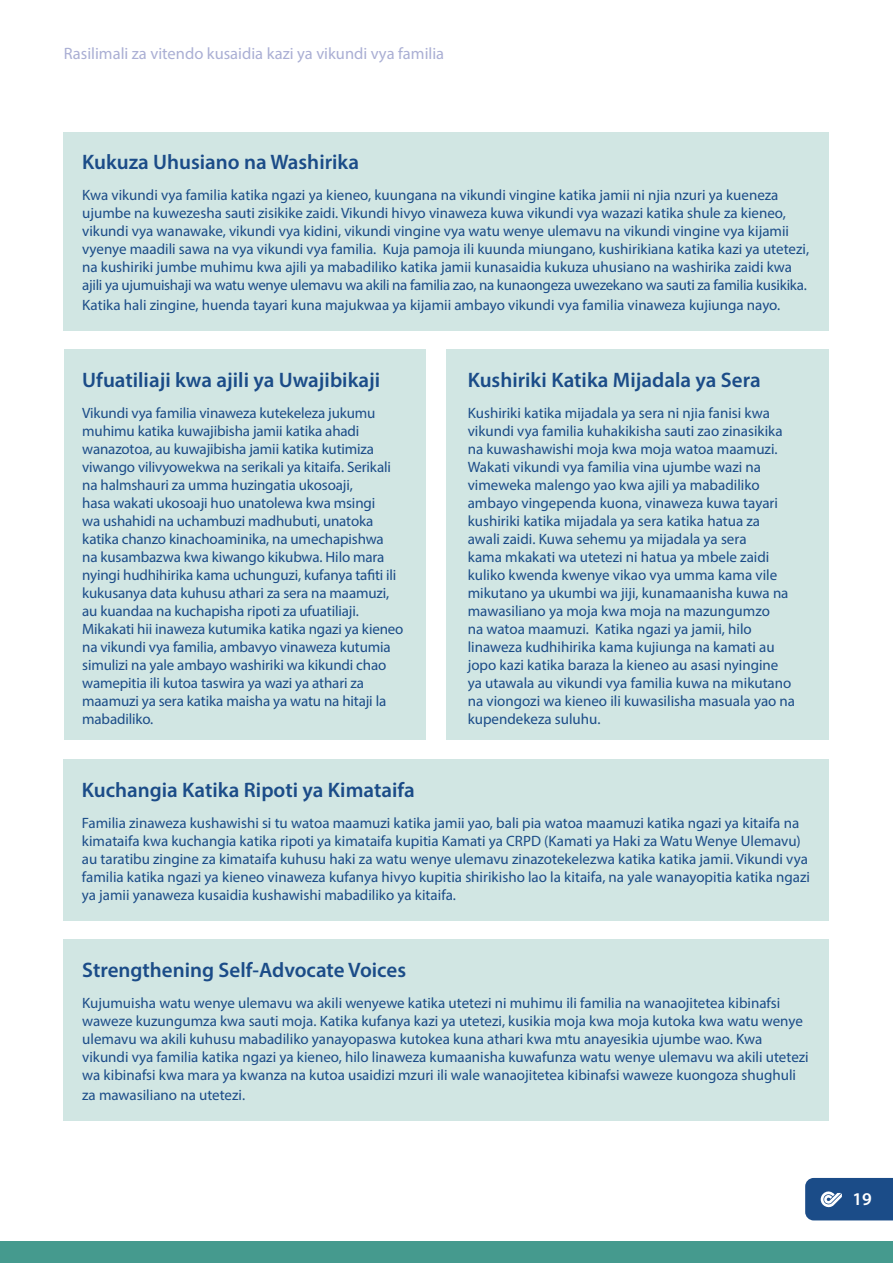
<style>
.page{position:relative;width:893px;height:1263px;background:#fff}
.page>*{position:absolute;margin:0;border:0;box-sizing:border-box;transform-origin:0 0}
.t1{font:600 21px "Myriad Pro";color:#1b4c88}
.t2{font:600 18px "Myriad Pro";color:#fff}
.t3{font:16.5px "Myriad Pro";color:#aaafd4}
.t4{font:15px/18px "Myriad Pro";color:#1b4c88}
</style>
<div class="page">
<div style="left:64px;top:132px;width:765px;height:198px;background:#d1e6e3"></div>
<div style="left:64px;top:759px;width:765px;height:162px;background:#d1e6e3"></div>
<div style="left:0;top:1242px;width:893px;height:21px;background:#459a8e"></div>
<div style="left:64px;top:350px;width:361px;height:390px;background:#d1e6e3"></div>
<div style="left:446px;top:350px;width:383px;height:390px;background:#d1e6e3"></div>
<div style="left:64px;top:939px;width:765px;height:181px;background:#d1e6e3"></div>
<svg style="left:805px;top:1178px;width:88px;height:42px;background:#28568f"></svg>
<p class="t3" style="left:64px;top:43px;width:382px">Rasilimali za vitendo kusaidia kazi ya vikundi vya familia</p>
<h1 class="t1" style="left:82px;top:149px;width:278px">Kukuza Uhusiano na Washirika</h1>
<p class="t4" style="left:82px;top:186px;width:728px">Kwa vikundi vya familia katika ngazi ya kieneo, kuungana na vikundi vingine katika jamii ni njia nzuri ya kueneza ujumbe na kuwezesha sauti zisikike zaidi. Vikundi hivyo vinaweza kuwa vikundi vya wazazi katika shule za kieneo, vikundi vya wanawake, vikundi vya kidini, vikundi vingine vya watu wenye ulemavu na vikundi vingine vya kijamii vyenye maadili sawa na vya vikundi vya familia. Kuja pamoja ili kuunda miungano, kushirikiana katika kazi ya utetezi, na kushiriki jumbe muhimu kwa ajili ya mabadiliko katika jamii kunasaidia kukuza uhusiano na washirika zaidi kwa ajili ya ujumuishaji wa watu wenye ulemavu wa akili na familia zao, na kunaongeza uwezekano wa sauti za familia kusikika.</p>
<p class="t4" style="left:82px;top:296px;width:699px">Katika hali zingine, huenda tayari kuna majukwaa ya kijamii ambayo vikundi vya familia vinaweza kujiunga nayo.</p>
<h1 class="t1" style="left:82px;top:367px;width:300px">Ufuatiliaji kwa ajili ya Uwajibikaji</h1>
<p class="t4" style="left:82px;top:404px;width:323px">Vikundi vya familia vinaweza kutekeleza jukumu muhimu katika kuwajibisha jamii katika ahadi wanazotoa, au kuwajibisha jamii katika kutimiza viwango vilivyowekwa na serikali ya kitaifa. Serikali na halmshauri za umma huzingatia ukosoaji,<br>hasa wakati ukosoaji huo unatolewa kwa msingi<br>wa ushahidi na uchambuzi madhubuti, unatoka katika chanzo kinachoaminika, na umechapishwa<br>na kusambazwa kwa kiwango kikubwa. Hilo mara nyingi hudhihirika kama uchunguzi, kufanya tafiti ili kukusanya data kuhusu athari za sera na maamuzi, au kuandaa na kuchapisha ripoti za ufuatiliaji.<br>Mikakati hii inaweza kutumika katika ngazi ya kieneo na vikundi vya familia, ambavyo vinaweza kutumia simulizi na yale ambayo washiriki wa kikundi chao wamepitia ili kutoa taswira ya wazi ya athari za maamuzi ya sera katika maisha ya watu na hitaji la mabadiliko.</p>
<h1 class="t1" style="left:468px;top:367px;width:294px">Kushiriki Katika Mijadala ya Sera</h1>
<p class="t4" style="left:468px;top:404px;width:329px">Kushiriki katika mijadala ya sera ni njia fanisi kwa vikundi vya familia kuhakikisha sauti zao zinasikika na kuwashawishi moja kwa moja watoa maamuzi.<br>Wakati vikundi vya familia vina ujumbe wazi na vimeweka malengo yao kwa ajili ya mabadiliko ambayo vingependa kuona, vinaweza kuwa tayari kushiriki katika mijadala ya sera katika hatua za awali zaidi. Kuwa sehemu ya mijadala ya sera<br>kama mkakati wa utetezi ni hatua ya mbele zaidi kuliko kwenda kwenye vikao vya umma kama vile mikutano ya ukumbi wa jiji, kunamaanisha kuwa na mawasiliano ya moja kwa moja na mazungumzo<br>na watoa maamuzi. Katika ngazi ya jamii, hilo linaweza kudhihirika kama kujiunga na kamati au jopo kazi katika baraza la kieneo au asasi nyingine ya utawala au vikundi vya familia kuwa na mikutano na viongozi wa kieneo ili kuwasilisha masuala yao na kupendekeza suluhu.</p>
<h1 class="t1" style="left:82px;top:776px;width:334px">Kuchangia Katika Ripoti ya Kimataifa</h1>
<p class="t4" style="left:82px;top:813px;width:730px">Familia zinaweza kushawishi si tu watoa maamuzi katika jamii yao, bali pia watoa maamuzi katika ngazi ya kitaifa na kimataifa kwa kuchangia katika ripoti ya kimataifa kupitia Kamati ya CRPD (Kamati ya Haki za Watu Wenye Ulemavu) au taratibu zingine za kimataifa kuhusu haki za watu wenye ulemavu zinazotekelezwa katika katika jamii. Vikundi vya familia katika ngazi ya kieneo vinaweza kufanya hivyo kupitia shirikisho lao la kitaifa, na yale wanayopitia katika ngazi ya jamii yanaweza kusaidia kushawishi mabadiliko ya kitaifa.</p>
<h1 class="t1" style="left:82px;top:956px;width:325px">Strengthening Self-Advocate Voices</h1>
<p class="t4" style="left:82px;top:993px;width:728px">Kujumuisha watu wenye ulemavu wa akili wenyewe katika utetezi ni muhimu ili familia na wanaojitetea kibinafsi waweze kuzungumza kwa sauti moja. Katika kufanya kazi ya utetezi, kusikia moja kwa moja kutoka kwa watu wenye ulemavu wa akili kuhusu mabadiliko yanayopaswa kutokea kuna athari kwa mtu anayesikia ujumbe wao. Kwa vikundi vya familia katika ngazi ya kieneo, hilo linaweza kumaanisha kuwafunza watu wenye ulemavu wa akili utetezi wa kibinafsi kwa mara ya kwanza na kutoa usaidizi mzuri ili wale wanaojitetea kibinafsi waweze kuongoza shughuli</p>
<p class="t4" style="left:82px;top:1086px;width:164px">za mawasiliano na utetezi.</p>
<p class="t2" style="left:852px;top:1187px;width:21px">19</p>
</div>
